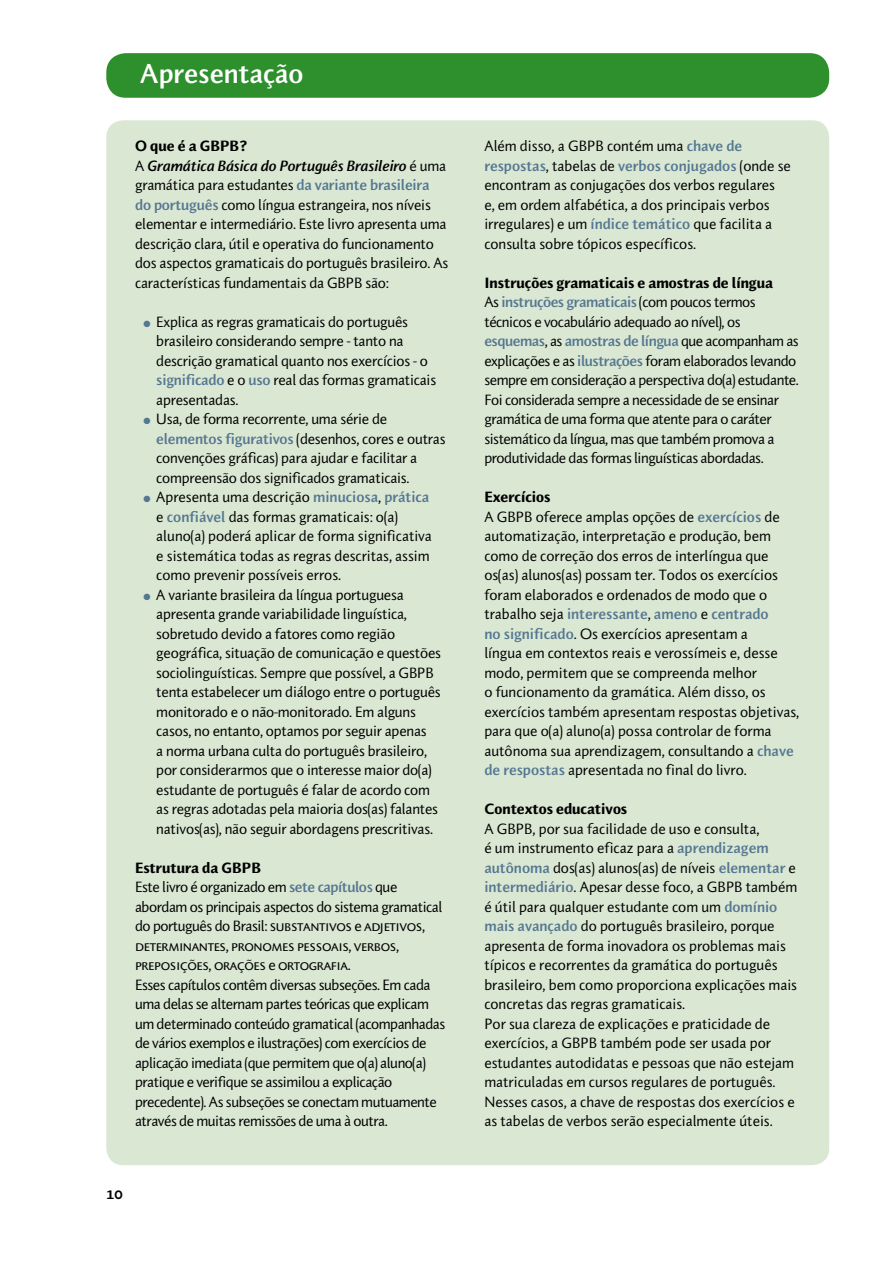
<style>
.page{position:relative;width:893px;height:1263px;background:#fff}
.page>*{position:absolute;margin:0;border:0;box-sizing:border-box;transform-origin:0 0}
.Títol_unitat{font:700 26.25px "Pragma ND";color:#fff}
.t1{font:700 15.75px "Pragma NDSC Os F";color:#000}
.Text_explicatiu{font:14.25px/19.5px "Pragma ND";letter-spacing:-.01em;color:#000}
.Text_explicatiu-2{font:14.25px/19.5px "Pragma ND";letter-spacing:-.03em;color:#000}
.Text_explicatiu-3{font:800 14.25px "Pragma ND";color:#000}
.s1{font-weight:700;font-style:italic}
.s2{font-weight:700;color:#557791}
.s3{color:#557791}
.s4{font-family:"Pragma NDSC Os F"}
</style>
<div class="page">
<div style="left:106px;top:53px;width:723px;height:45px;background:#2e8f2d;border-radius:20px"></div>
<div style="left:106px;top:120px;width:723px;height:1045px;background:#dae7d3;border-radius:17px"></div>
<p class="Títol_unitat" style="left:140px;top:57px;width:165px">Apresentação</p>
<p class="Text_explicatiu-3" style="left:135px;top:138px;width:114px">O que é a GBPB?</p>
<p class="Text_explicatiu" style="left:135px;top:156px;width:315px">A <span class="s1">Gramática Básica do Português Brasileiro</span> é uma gramática para estudantes <span class="s2">da variante brasileira do português</span> como língua estrangeira, nos níveis elementar e intermediário. Este livro apresenta uma descrição clara, útil e operativa do funcionamento dos aspectos gramaticais do português brasileiro. As características fundamentais da GBPB são:</p>
<p class="Text_explicatiu" style="left:156px;top:312px;width:281px;text-indent:-13px"><span class="s3">●</span> Explica as regras gramaticais do português brasileiro considerando sempre - tanto na descrição gramatical quanto nos exercícios - o <span class="s2">significado</span> e o <span class="s2">uso</span> real das formas gramaticais apresentadas.</p>
<p class="Text_explicatiu" style="left:156px;top:409px;width:291px;text-indent:-13px"><span class="s3">●</span> Usa, de forma recorrente, uma série de <span class="s2">elementos figurativos</span> (desenhos, cores e outras convenções gráficas) para ajudar e facilitar a compreensão dos significados gramaticais.</p>
<p class="Text_explicatiu" style="left:156px;top:487px;width:277px;text-indent:-13px"><span class="s3">●</span> Apresenta uma descrição <span class="s2">minuciosa</span>, <span class="s2">prática </span>e <span class="s2">confiável</span> das formas gramaticais: o(a) aluno(a) poderá aplicar de forma significativa e sistemática todas as regras descritas, assim como prevenir possíveis erros.</p>
<p class="Text_explicatiu" style="left:156px;top:585px;width:286px;text-indent:-13px"><span class="s3">●</span> A variante brasileira da língua portuguesa apresenta grande variabilidade linguística, sobretudo devido a fatores como região geográfica, situação de comunicação e questões sociolinguísticas. Sempre que possível, a GBPB tenta estabelecer um diálogo entre o português monitorado e o não-monitorado. Em alguns casos, no entanto, optamos por seguir apenas<br>a norma urbana culta do português brasileiro, por considerarmos que o interesse maior do(a) estudante de português é falar de acordo com as regras adotadas pela maioria dos(as) falantes nativos(as), não seguir abordagens prescritivas.</p>
<p class="Text_explicatiu-3" style="left:135px;top:859px;width:127px">Estrutura da GBPB</p>
<p class="Text_explicatiu-2" style="left:135px;top:877px;width:309px">Este livro é organizado em <span class="s2">sete capítulos</span> que abordam os principais aspectos do sistema gramatical do português do Brasil: <span class="s4">substantivos</span> e <span class="s4">adjetivos</span>, <span class="s4">determinantes</span>, <span class="s4">pronomes pessoais</span>, <span class="s4">verbos</span>, <span class="s4">preposições</span>, <span class="s4">orações</span> e <span class="s4">ortografia</span>.</p>
<p class="Text_explicatiu-2" style="left:135px;top:975px;width:312px">Esses capítulos contêm diversas subseções. Em cada uma delas se alternam partes teóricas que explicam um determinado conteúdo gramatical (acompanhadas de vários exemplos e ilustrações) com exercícios de aplicação imediata (que permitem que o(a) aluno(a) pratique e verifique se assimilou a explicação precedente). As subseções se conectam mutuamente através de muitas remissões de uma à outra.</p>
<p class="t1" style="left:106px;top:1184px;width:18px">10</p>
<p class="Text_explicatiu" style="left:484px;top:136px;width:308px">Além disso, a GBPB contém uma <span class="s2">chave de respostas</span>, tabelas de <span class="s2">verbos conjugados</span> (onde se encontram as conjugações dos verbos regulares<br>e, em ordem alfabética, a dos principais verbos irregulares) e um <span class="s2">índice temático</span> que facilita a consulta sobre tópicos específicos.</p>
<p class="Text_explicatiu-3" style="left:484px;top:274px;width:290px">Instruções gramaticais e amostras de língua</p>
<p class="Text_explicatiu-2" style="left:484px;top:292px;width:316px">As <span class="s2">instruções gramaticais</span> (com poucos termos técnicos e vocabulário adequado ao nível), os <span class="s2">esquemas</span>, as <span class="s2">amostras de língua</span> que acompanham as explicações e as <span class="s2">ilustrações</span> foram elaborados levando sempre em consideração a perspectiva do(a) estudante.<br>Foi considerada sempre a necessidade de se ensinar gramática de uma forma que atente para o caráter sistemático da língua, mas que também promova a produtividade das formas linguísticas abordadas.</p>
<p class="Text_explicatiu-3" style="left:484px;top:489px;width:68px">Exercícios</p>
<p class="Text_explicatiu" style="left:484px;top:507px;width:316px">A GBPB oferece amplas opções de <span class="s2">exercícios</span> de automatização, interpretação e produção, bem como de correção dos erros de interlíngua que os(as) alunos(as) possam ter. Todos os exercícios foram elaborados e ordenados de modo que o trabalho seja <span class="s2">interessante</span>, <span class="s2">ameno</span> e <span class="s2">centrado<br>no significado</span>. Os exercícios apresentam a<br>língua em contextos reais e verossímeis e, desse modo, permitem que se compreenda melhor<br>o funcionamento da gramática. Além disso, os exercícios também apresentam respostas objetivas, para que o(a) aluno(a) possa controlar de forma autônoma sua aprendizagem, consultando a <span class="s2">chave de respostas</span> apresentada no final do livro.</p>
<p class="Text_explicatiu-3" style="left:484px;top:801px;width:144px">Contextos educativos</p>
<p class="Text_explicatiu" style="left:484px;top:819px;width:314px">A GBPB, por sua facilidade de uso e consulta,<br>é um instrumento eficaz para a <span class="s2">aprendizagem autônoma</span> dos(as) alunos(as) de níveis <span class="s2">elementar</span> e <span class="s2">intermediário</span>. Apesar desse foco, a GBPB também é útil para qualquer estudante com um <span class="s2">domínio mais avançado</span> do português brasileiro, porque apresenta de forma inovadora os problemas mais típicos e recorrentes da gramática do português brasileiro, bem como proporciona explicações mais concretas das regras gramaticais.</p>
<p class="Text_explicatiu" style="left:484px;top:1014px;width:312px">Por sua clareza de explicações e praticidade de exercícios, a GBPB também pode ser usada por estudantes autodidatas e pessoas que não estejam matriculadas em cursos regulares de português.<br>Nesses casos, a chave de respostas dos exercícios e as tabelas de verbos serão especialmente úteis.</p>
</div>
